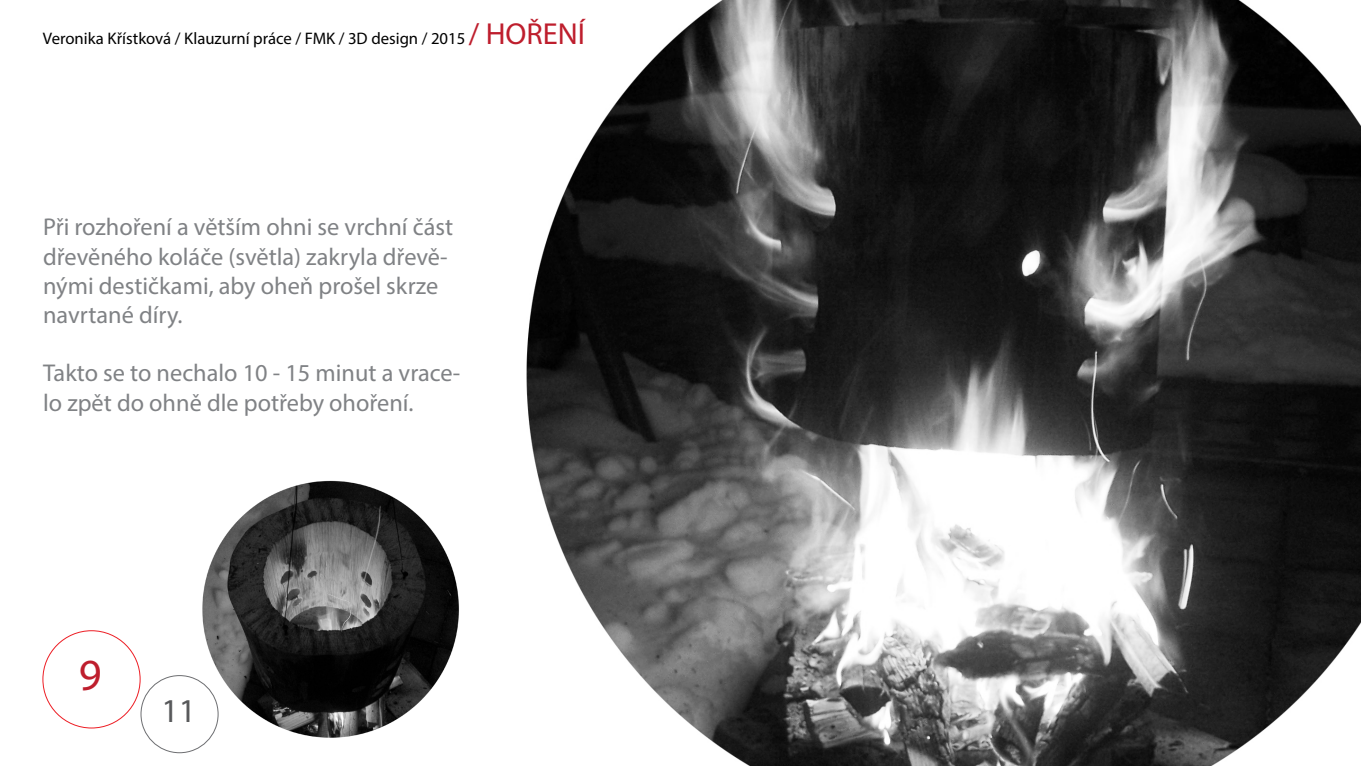
<style>
.page{position:relative;width:1361px;height:766px;background:#fff}
.page>*{position:absolute;margin:0;border:0;box-sizing:border-box;transform-origin:0 0}
.t1{font:44.58px "Myriad Pro";color:#be1e2d}
.t2{font:33.45px "Myriad Pro";color:#58595b}
.t3{font:24.33px/29.2px "Myriad Pro";color:#808285}
.t4{font:16.74px "Myriad Pro";color:#000}
.s1{font-size:30.42px;color:#be1e2d}
</style>
<div class="page">
<img style="left:526px;top:0;width:835px;height:765px">
<img style="left:167px;top:480px;width:292px;height:261px">
<div style="left:141px;top:675px;width:78px;height:78px;border:1px solid #6d6e71;border-radius:50%"></div>
<p class="t4" style="left:43px;top:28px;width:544px">Veronika Křístková / Klauzurní práce / FMK / 3D design / 2015 <span class="s1">/ HOŘENÍ</span></p>
<p class="t3" style="left:43px;top:212px;width:411px">Při rozhoření a větším ohni se vrchní část dřevěného koláče (světla) zakryla dřevě&shy;nými destičkami, aby oheň prošel skrze navrtané díry.</p>
<p class="t3" style="left:43px;top:358px;width:419px">Takto se to nechalo 10 - 15 minut a vrace&shy;lo zpět do ohně dle potřeby ohoření.</p>
<h1 class="t1" style="left:79px;top:647px;width:24px">9</h1>
<h2 class="t2" style="left:161px;top:690px;width:36px">11</h2>
</div>
